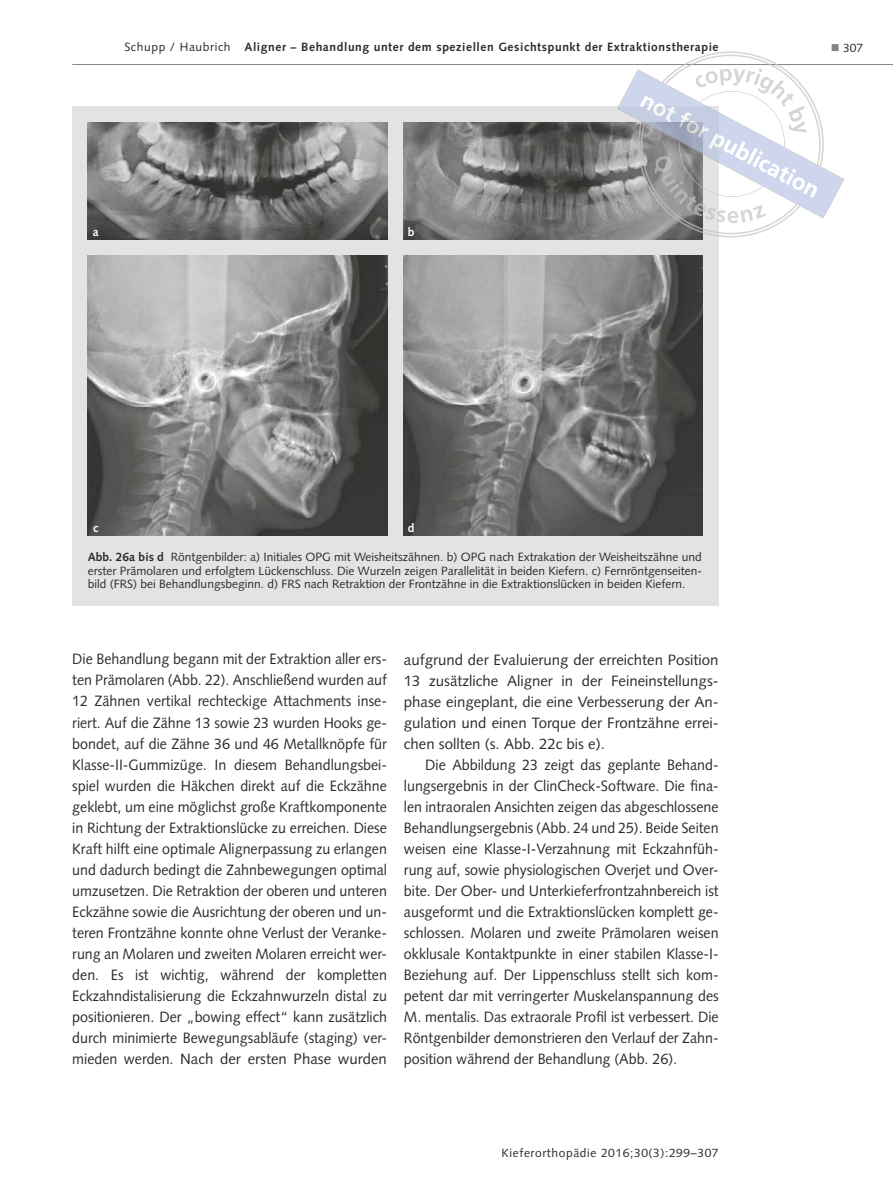
<style>
.page{position:relative;width:893px;height:1191px;background:#fff}
.page>*{position:absolute;margin:0;border:0;box-sizing:border-box;transform-origin:0 0}
.t1{font:15px/21px "Syntax LT Std";color:#2b2b2a;text-align:justify;scale:.95 1}
.t2{font:15px/21px "Syntax LT Std";color:#2b2b2a;text-align:justify}
.t3{font:12px/13.5px "Syntax LT Std";color:#2b2b2a;text-align:justify}
.t4{font:700 12px "Syntax LT Std";letter-spacing:.05em;color:#2b2b2a}
.t5{font:12px "Syntax LT Std";letter-spacing:.05em;color:#2b2b2a}
.t6{font:700 12px "Syntax LT Std";color:#fff}
.s1{font-weight:400}
.s2{color:#848485}
.s3{font-weight:700}
</style>
<div class="page">
<hr style="left:72px;top:64px;width:821px;height:1px;background:#848485">
<div style="left:72px;top:106px;width:647px;height:500px;background:#e4e3e3"></div>
<img style="left:88px;top:122px;width:300px;height:117px">
<img style="left:88px;top:255px;width:300px;height:281px">
<img style="left:403px;top:122px;width:300px;height:117px">
<img style="left:403px;top:255px;width:300px;height:281px">
<svg style="left:617px;top:51px;width:227px;height:186px"></svg>
<p class="t4" style="left:124px;top:40px;width:596px"><span class="s1">Schupp / Haubrich</span> Aligner – Behandlung unter dem speziellen Gesichtspunkt der Extraktionstherapie</p>
<p class="t3" style="left:831px;top:41px;width:34px"><span class="s2">■</span> 307</p>
<p class="t6" style="left:93px;top:225px;width:7px">a</p>
<p class="t6" style="left:408px;top:225px;width:8px">b</p>
<p class="t6" style="left:93px;top:521px;width:7px">c</p>
<p class="t6" style="left:408px;top:521px;width:8px">d</p>
<p class="t3" style="left:88px;top:550px;width:616px"><span class="s3">Abb. 26a bis d</span> Röntgenbilder: a) I nitiales OPG mit Weisheitszähnen. b) OPG nach Extrakation der Weisheitszähne und erster Prämolaren und erfolgtem Lückenschluss. Die Wurzeln zeigen Parallelität in beiden Kiefern. c) Fernröntgenseiten&shy;bild (FRS) bei Behandlungsbeginn. d) FRS nach Retraktion der Frontzähne in die Extraktionslücken in beiden Kiefern.</p>
<p class="t1" style="left:72px;top:649px;width:333px">Die Behandlung begann mit der Extraktion aller ers&shy;ten Prämolaren (Abb. 22). Anschließend wurden auf 12 Zähnen vertikal rechteckige Attachments inse&shy;riert. Auf die Zähne 13 sowie 23 wurden Hooks ge&shy;bondet, auf die Zähne 36 und 46 Metallknöpfe für Klasse-II-G</p>
<p class="t1" style="left:72px;top:754px;width:333px;text-indent:67px">ummizüge. I n diesem Behandlungsbei&shy;spiel wurden die Häkchen direkt auf die Eckzähne geklebt, um eine möglichst große Kraftkomponente in Richtung der Extraktionslücke zu erreichen. Diese Kraft hilft eine optimale Alignerpassung zu erlangen und dadurch bedingt die Zahnbewegungen optimal umzusetzen. Die Retraktion der oberen und unteren Eckzähne sowie die Ausrichtung der oberen und un&shy;teren Frontzähne konnte ohne Verlust der Veranke&shy;rung an Molaren und zweiten Molaren erreicht wer&shy;den. Es ist wichtig, während der kompletten Eckzahndistalisierung die Eckzahnwurzeln distal zu positionieren. Der „bowing effect“ kann zusätzlich durch minimierte Bewegungsabläufe (staging) ver&shy;mieden werden. Nach der ersten Phase wurden</p>
<p class="t2" style="left:404px;top:649px;width:316px">aufgrund der Evaluierung der erreichten Position 13 zusätzliche Aligner in der Feineinstellungs&shy;phase eingeplant, die eine Verbesserung der An&shy;gulation und einen Torque der Frontzähne errei&shy;chen sollten (s. Abb. 22c bis e).</p>
<p class="t1" style="left:404px;top:754px;width:333px;text-align:left;text-indent:21px">Die Abbildung 23 zeigt das geplante Behand&shy;lungsergebnis in der ClinCheck-Software. Die fina&shy;len intraoralen Ansichten zeigen das abgeschlossene Behandlungsergebnis (Abb. 24 und 25). Beide Seiten weisen eine Klasse-I-Verzahnung mit Eckzahnfüh&shy;rung auf, sowie physiologischen Overjet und Over&shy;bite. Der Ober- und Unterkieferfrontzahnbereich ist ausgeformt und die Extraktionslücken komplett ge&shy;schlossen. Molaren und zweite Prämolaren weisen okklusale Kontaktpunkte in einer stabilen Klasse-I-Beziehung auf. Der Lippenschluss stellt sich kom&shy;petent dar mit verringerter Muskelanspannung des M. mentalis. Das extraorale Profil ist verbessert. Die Röntgenbilder demonstrieren den Verlauf der Zahn&shy;position während der Behandlung (Abb. 26).</p>
<p class="t5" style="left:502px;top:1145px;width:219px">Kieferorthopädie 2016;30(3):299–307</p>
</div>
